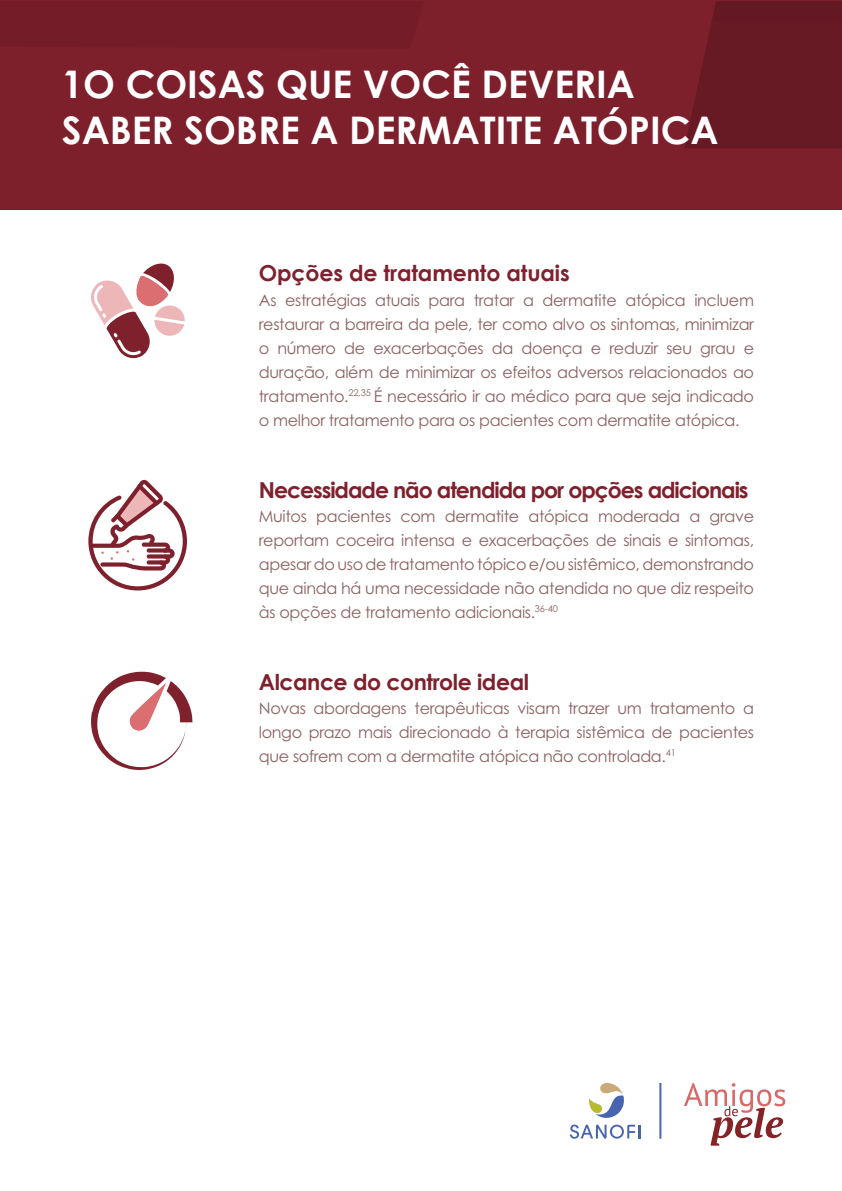
<style>
.page{position:relative;width:842px;height:1191px;background:#fff}
.page>*{position:absolute;margin:0;border:0;box-sizing:border-box;transform-origin:0 0}
.t1{font:700 38px/45.6px "Century Gothic";color:#fff}
.t2{font:700 22px "Century Gothic";letter-spacing:-.02em;color:#7f202d}
.t3{font:700 22px "Century Gothic";letter-spacing:-.05em;color:#7f202d}
.t4{font:16px/24px "Century Gothic Pro";letter-spacing:-.02em;color:#8b6063;text-align:justify}
</style>
<div class="page">
<div style="left:0;top:0;width:842px;height:209px;background:#7e1f2c"></div>
<svg style="left:684px;top:1px;width:158px;height:148px;background:#691924"></svg>
<svg style="left:570px;top:1124px;width:71px;height:14px"></svg>
<svg style="left:589px;top:1083px;width:35px;height:34px"></svg>
<hr style="left:659px;top:1083px;width:2px;height:55px;background:#4765b0">
<svg style="left:684px;top:1083px;width:101px;height:62px"></svg>
<svg style="left:91px;top:672px;width:101px;height:98px"></svg>
<svg style="left:88px;top:479px;width:99px;height:112px"></svg>
<svg style="left:91px;top:263px;width:94px;height:96px"></svg>
<p class="t1" style="left:62px;top:60px;width:658px">1O COISAS QUE VOCÊ DEVERIA<br>SABER SOBRE A DERMATITE ATÓPICA</p>
<p class="t2" style="left:259px;top:257px;width:312px">Opções de tratamento atuais</p>
<p class="t4" style="left:259px;top:287px;width:497px">As estratégias atuais para tratar a dermatite atópica incluem restaurar a barreira da pele, ter como alvo os sintomas, minimizar o número de exacerbações da doença e reduzir seu grau e duração, além de minimizar os efeitos adversos relacionados ao tratamento.<sup>22,35</sup> É necessário ir ao médico para que seja indicado o melhor tratamento para os pacientes com dermatite atópica.</p>
<p class="t3" style="left:259px;top:473px;width:491px">Necessidade não atendida por opções adicionais</p>
<p class="t4" style="left:259px;top:503px;width:497px">Muitos pacientes com dermatite atópica moderada a grave reportam coceira intensa e exacerbações de sinais e sintomas, apesar do uso de tratamento tópico e/ou sistêmico, demonstrando que ainda há uma necessidade não atendida no que diz respeito às opções de tratamento adicionais.<sup>36-40</sup></p>
<p class="t2" style="left:259px;top:665px;width:272px">Alcance do controle ideal</p>
<p class="t4" style="left:259px;top:695px;width:497px">Novas abordagens terapêuticas visam trazer um tratamento a longo prazo mais direcionado à terapia sistêmica de pacientes que sofrem com a dermatite atópica não controlada.<sup>41</sup></p>
</div>
